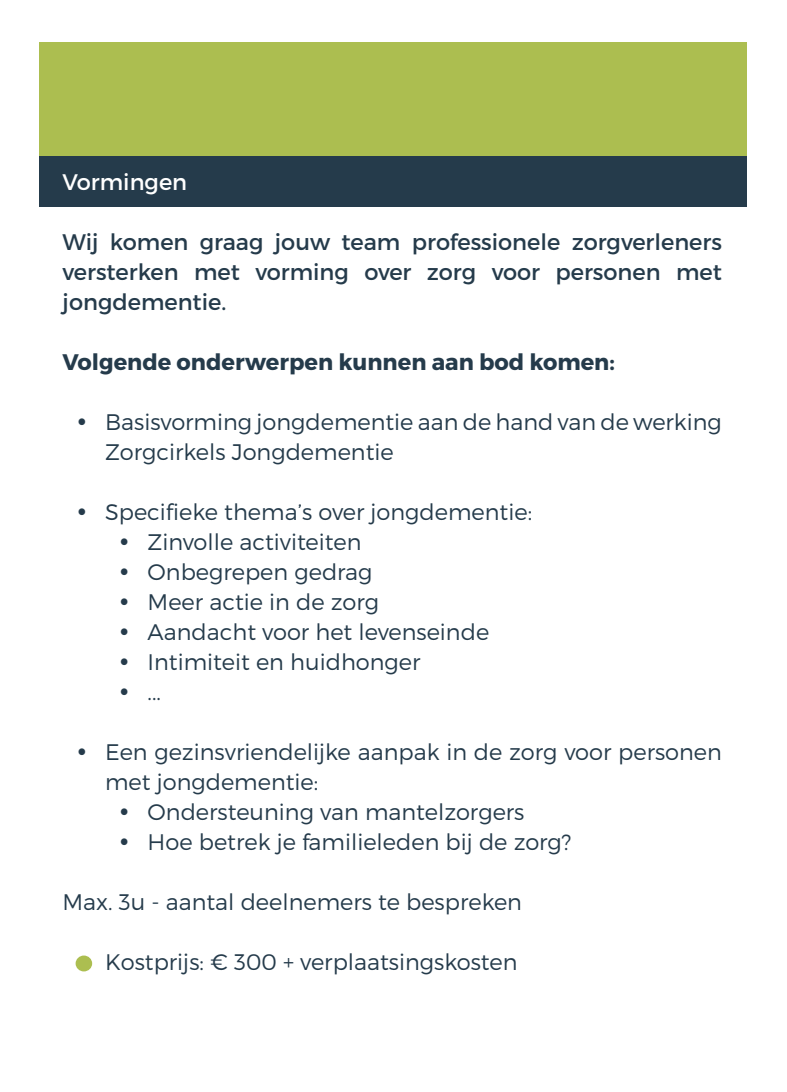
<style>
.page{position:relative;width:787px;height:1092px;background:#fff}
.page>*{position:absolute;margin:0;border:0;box-sizing:border-box;transform-origin:0 0}
.t1{font:300 22.5px/30px "Montserrat";color:#253b4b}
.t2{font:22.5px/30px "Montserrat";color:#253b4b;text-align:justify}
.t3{font:700 22.5px "Montserrat";color:#253b4b}
.t4{font:22.5px "Montserrat";color:#fff}
</style>
<div class="page">
<div style="left:39px;top:43px;width:708px;height:113px;background:#acbe50"></div>
<div style="left:39px;top:156px;width:708px;height:51px;background:#253b4b"></div>
<div style="left:76px;top:955px;width:16px;height:16px;background:#acbe50;border-radius:50%"></div>
<p class="t4" style="left:63px;top:168px;width:126px">Vormingen</p>
<p class="t2" style="left:63px;top:227px;width:661px">Wij komen graag jouw team professionele zorgverleners versterken met vorming over zorg voor personen met jongdementie.</p>
<p class="t3" style="left:63px;top:348px;width:554px">Volgende onderwerpen kunnen aan bod komen:</p>
<p class="t1" style="left:105px;top:406px;width:618px">Basisvorming jongdementie aan de hand van de werking<br>Zorgcirkels Jongdementie</p>
<p class="t1" style="left:105px;top:496px;width:428px">Specifieke thema’s over jongdementie:</p>
<p class="t1" style="left:148px;top:526px;width:215px">Zinvolle activiteiten</p>
<p class="t1" style="left:148px;top:556px;width:226px">Onbegrepen gedrag</p>
<p class="t1" style="left:148px;top:586px;width:233px">Meer actie in de zorg</p>
<p class="t1" style="left:148px;top:616px;width:343px">Aandacht voor het levenseinde</p>
<p class="t1" style="left:148px;top:646px;width:274px">Intimiteit en huidhonger</p>
<p class="t1" style="left:148px;top:676px;width:15px">...</p>
<p class="t1" style="left:105px;top:736px;width:618px">Een gezinsvriendelijke aanpak in de zorg voor personen met jongdementie:</p>
<p class="t1" style="left:148px;top:796px;width:378px">Ondersteuning van mantelzorgers</p>
<p class="t1" style="left:148px;top:826px;width:425px">Hoe betrek je familieleden bij de zorg?</p>
<p class="t1" style="left:63px;top:886px;width:461px">Max. 3u - aantal deelnemers te bespreken</p>
<p class="t1" style="left:105px;top:946px;width:414px">Kostprijs: € 300 + verplaatsingskosten</p>
</div>
